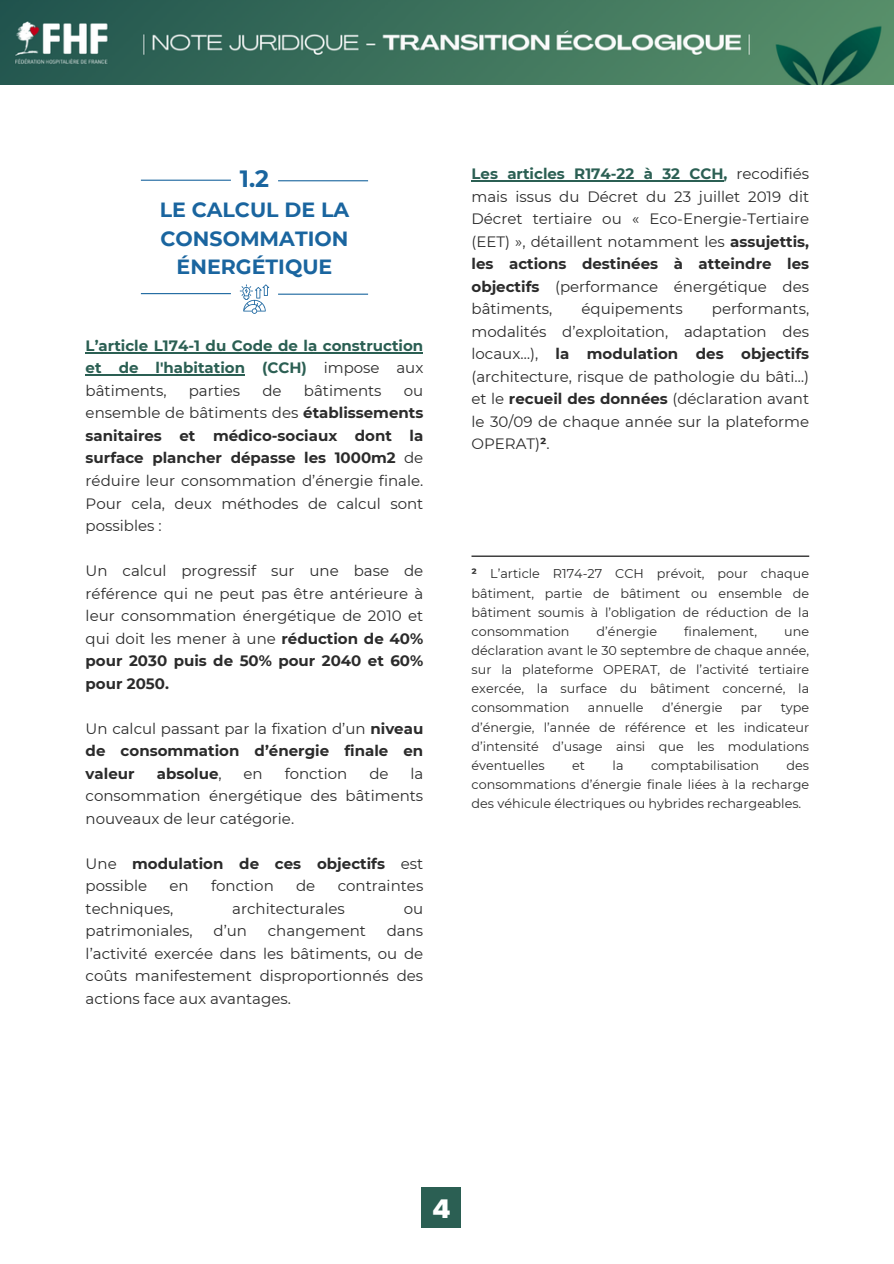
<style>
.page{position:relative;width:894px;height:1264px;background:#fff}
.page>*{position:absolute;margin:0;border:0;box-sizing:border-box;transform-origin:0 0}
.t1{font:700 27.6px "Thicker";color:#fff}
.t2{font:700 23.55px "Montserrat";color:#1a659f}
.t3{font:700 20.55px/28.2px "Montserrat";color:#1a659f;text-align:center}
.t4{font:15px/22.5px "Montserrat";color:#2b2b2b;text-align:justify}
.t5{font:700 15px/22.5px "Montserrat";color:#2b2b2b;text-align:justify}
.t6{font:700 15px/22.5px "Montserrat";color:#2b5f53;text-align:justify}
.t7{font:12.75px/19.2px "Montserrat";color:#2b2b2b;text-align:justify}
.s1{font-weight:400;color:#2b2b2b}
.s2{font-weight:700}
.s3{font-weight:400}
.s4{font-weight:700;color:#2b5f53}
</style>
<div class="page">
<hr style="left:471px;top:180px;width:36px;height:1px;background:#2b5f53">
<hr style="left:507px;top:180px;width:216px;height:1px;background:#2b5f53">
<hr style="left:471px;top:555px;width:338px;height:1px;background:#000">
<div style="left:421px;top:1187px;width:40px;height:40px;background:#2b5f53"></div>
<img style="left:0;top:1px;width:893px;height:84px">
<hr style="left:86px;top:352px;width:337px;height:1px;background:#2b5f53">
<hr style="left:86px;top:374px;width:159px;height:2px;background:#2b5f53">
<hr style="left:141px;top:180px;width:90px;height:1px;background:#1a659f">
<hr style="left:278px;top:180px;width:90px;height:1px;background:#1a659f">
<hr style="left:141px;top:293px;width:90px;height:1px;background:#1a659f">
<hr style="left:278px;top:293px;width:90px;height:2px;background:#1a659f">
<svg style="left:240px;top:284px;width:29px;height:29px"></svg>
<p class="t2" style="left:240px;top:164px;width:31px">1.2</p>
<p class="t3" style="left:160px;top:196px;width:191px">LE CALCUL DE LA<br>CONSOMMATION<br>ÉNERGÉTIQUE</p>
<p class="t6" style="left:86px;top:334px;width:339px">L’article L174-1 du Code de la construction et de l'habitation (CCH) <span class="s1">impose aux bâtiments,</span></p>
<p class="t4" style="left:189px;top:379px;width:53px">parties</p>
<p class="t4" style="left:262px;top:379px;width:21px">de</p>
<p class="t4" style="left:304px;top:379px;width:79px">bâtiments</p>
<p class="t4" style="left:86px;top:379px;width:339px;text-indent:318px">ou ensemble de bâtiments des <span class="s2">établissements sanitaires et médico-sociaux dont la surface plancher dépasse les 1000m2</span> de réduire leur consommation d’énergie finale.<br>Pour cela, deux méthodes de calcul sont possibles :</p>
<p class="t4" style="left:86px;top:559px;width:339px">Un calcul progressif sur une base de référence qui ne peut pas être antérieure à leur consommation énergétique de 2010 et qui doit les mener à une <span class="s2">réduction de 40% pour 2030 puis de 50% pour 2040 et 60% pour 2050.</span></p>
<p class="t5" style="left:86px;top:717px;width:339px"><span class="s3">Un calcul passant par la fixation d’un</span> niveau de consommation d’énergie finale en valeur</p>
<p class="t5" style="left:157px;top:762px;width:66px">absolue<span class="s3">,</span></p>
<p class="t4" style="left:243px;top:762px;width:21px">en</p>
<p class="t4" style="left:284px;top:762px;width:64px">fonction</p>
<p class="t4" style="left:369px;top:762px;width:21px">de</p>
<p class="t4" style="left:86px;top:762px;width:339px;text-indent:325px">la consommation énergétique des bâtiments nouveaux de leur catégorie.</p>
<h2 class="t5" style="left:86px;top:852px;width:339px"><span class="s3">Une</span> modulation de ces objectifs <span class="s3">est possible</span></h2>
<h2 class="t4" style="left:169px;top:874px;width:21px">en</h2>
<h2 class="t4" style="left:211px;top:874px;width:64px">fonction</h2>
<h2 class="t4" style="left:296px;top:874px;width:21px">de</h2>
<h2 class="t4" style="left:337px;top:874px;width:87px">contraintes</h2>
<h2 class="t4" style="left:86px;top:897px;width:89px">techniques,</h2>
<h2 class="t4" style="left:232px;top:897px;width:114px">architecturales</h2>
<h2 class="t4" style="left:403px;top:897px;width:21px">ou</h2>
<h2 class="t4" style="left:86px;top:919px;width:109px">patrimoniales,</h2>
<h2 class="t4" style="left:213px;top:919px;width:35px">d’un</h2>
<h2 class="t4" style="left:268px;top:919px;width:100px">changement</h2>
<h2 class="t4" style="left:86px;top:919px;width:339px;text-indent:301px">dans l’activité exercée dans les bâtiments, ou de coûts manifestement disproportionnés des actions face aux avantages.</h2>
<p class="t4" style="left:471px;top:162px;width:339px"><span class="s4">Les articles R174-22 à 32 CCH,</span> recodifiés mais issus du Décret du 23 juillet 2019 dit Décret tertiaire ou « Eco-Energie-Tertiaire (EET) », détaillent notamment les <span class="s2">assujettis, les actions destinées à atteindre les objectifs</span> (performance énergétique des bâtiments,</p>
<p class="t4" style="left:471px;top:297px;width:339px;text-indent:240px">performants, modalités d’exploitation, adaptation des locaux…), <span class="s2">la modulation des objectifs </span>(architecture, risque de pathologie du bâti…) et le <span class="s2">recueil des données</span> (déclaration avant le 30/09 de chaque année sur la plateforme OPERAT)<span class="s2">²</span>.</p>
<p class="t4" style="left:581px;top:297px;width:103px">équipements</p>
<h1 class="t7" style="left:471px;top:564px;width:339px"><span class="s2">²</span> L’article R174-27 CCH prévoit, pour chaque bâtiment, partie de bâtiment ou ensemble de bâtiment soumis à l’obligation de réduction de la consommation</h1>
<h1 class="t7" style="left:596px;top:621px;width:62px">d’énergie</h1>
<h1 class="t7" style="left:684px;top:621px;width:74px">finalement,</h1>
<h1 class="t7" style="left:471px;top:621px;width:339px;text-indent:313px">une déclaration avant le 30 septembre de chaque année, sur la plateforme OPERAT, de l’activité tertiaire exercée, la surface du bâtiment concerné, la consommation</h1>
<h1 class="t7" style="left:587px;top:698px;width:57px">annuelle</h1>
<h1 class="t7" style="left:662px;top:698px;width:62px">d’énergie</h1>
<h1 class="t7" style="left:740px;top:698px;width:23px">par</h1>
<h1 class="t7" style="left:471px;top:698px;width:339px;text-indent:309px">type d’énergie, l’année de référence et les indicateur d’intensité d’usage ainsi que les modulations éventuelles</h1>
<h1 class="t7" style="left:471px;top:755px;width:339px;text-indent:315px">des consommations d’énergie finale liées à la recharge des véhicule électriques ou hybrides rechargeables.</h1>
<h1 class="t7" style="left:572px;top:755px;width:14px">et</h1>
<h1 class="t7" style="left:612px;top:755px;width:12px">la</h1>
<h1 class="t7" style="left:651px;top:755px;width:109px">comptabilisation</h1>
<p class="t1" style="left:432px;top:1193px;width:19px">4</p>
</div>
